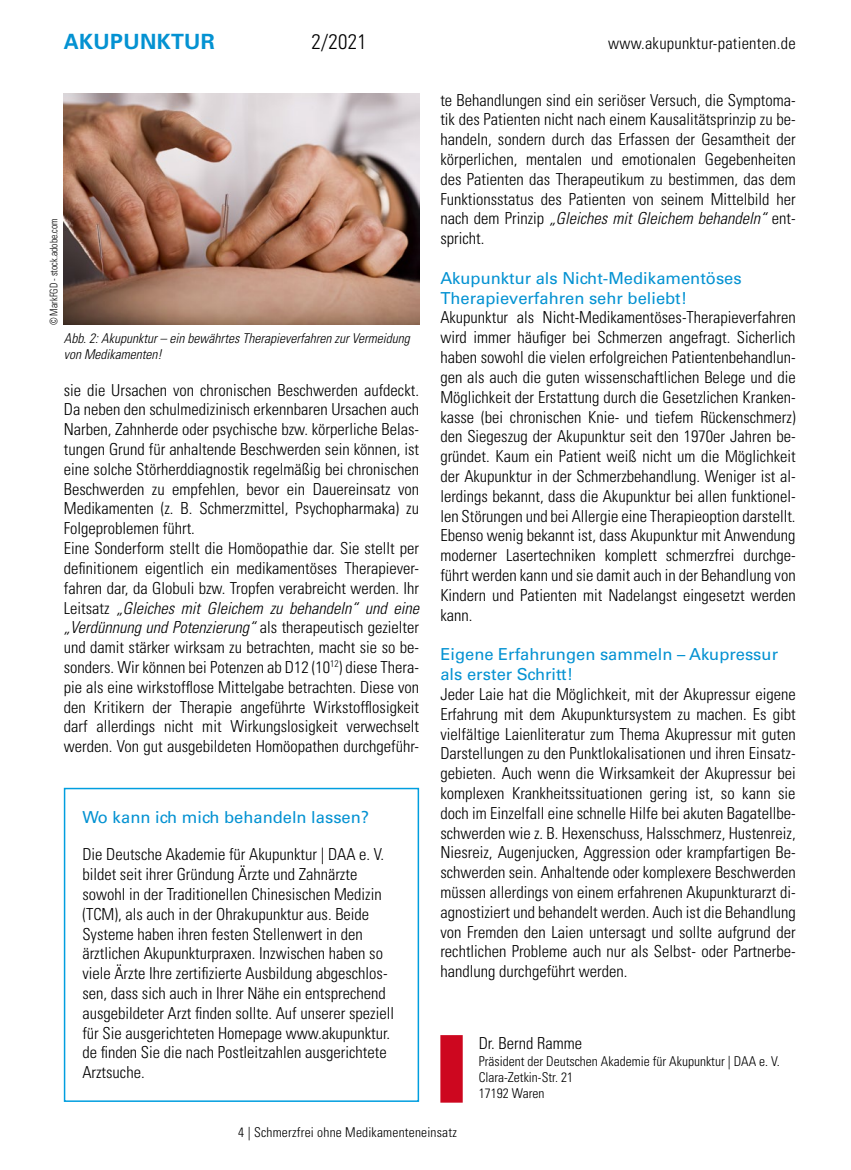
<style>
.page{position:relative;width:851px;height:1170px;background:#fff}
.page>*{position:absolute;margin:0;border:0;box-sizing:border-box;transform-origin:0 0}
.t1{font:700 21px "Univers LT Std";letter-spacing:.015em;color:#0492d2}
.t2{font:300 condensed 21px "Univers LT Std";color:#000}
.Copy{font:300 condensed 16.5px/19.8px "Univers LT Std";color:#000;text-align:justify}
.ü1{font:16.5px/19.8px "Univers LT Std";color:#0492d2}
.Autor{font:300 condensed 16.5px "Univers LT Std";color:#000}
.Autor-2{font:300 condensed 13.5px/16.2px "Univers LT Std";color:#000}
.BU{font:italic 300 condensed 13.5px/16.5px "Univers LT Std";color:#000}
.Quellen{font:300 condensed 10.5px "Univers LT Std";color:#000;scale:.91 1}
.s1{font-style:italic}
</style>
<div class="page">
<div style="left:440px;top:1034px;width:22px;height:68px;background:#cd071f"></div>
<img style="left:64px;top:94px;width:355px;height:230px">
<div style="left:64px;top:787px;width:355px;height:314px;border:2px solid #009edf"></div>
<p class="t1" style="left:64px;top:30px;width:153px">AKUPUNKTUR</p>
<p class="t2" style="left:311px;top:29px;width:57px">2/2021</p>
<p class="Copy" style="left:608px;top:34px;width:189px">www.akupunktur-patienten.de</p>
<p class="Quellen" style="left:48px;top:325px;width:119px;rotate:-90deg">© MarkFGD - stock.adobe.com</p>
<p class="BU" style="left:64px;top:330px;width:347px">Abb. 2: Akupunktur – ein bewährtes Therapieverfahren zur Vermeidung von Medikamenten!</p>
<p class="Copy" style="left:64px;top:380px;width:357px">sie die Ursachen von chronischen Beschwerden aufdeckt.<br>Da neben den schulmedizinisch erkennbaren Ursachen auch Narben, Zahnherde oder psychische bzw. körperliche Belas&shy;tungen Grund für anhaltende Beschwerden sein können, ist eine solche Störherddiagnostik regelmäßig bei chronischen Beschwerden zu empfehlen, bevor ein Dauereinsatz von Medikamenten (z. B. Schmerzmittel, Psychopharmaka) zu Folgeproblemen führt.</p>
<p class="Copy" style="left:64px;top:538px;width:357px">Eine Sonderform stellt die Homöopathie dar. Sie stellt per definitionem eigentlich ein medikamentöses Therapiever&shy;fahren dar, da Globuli bzw. Tropfen verabreicht werden. Ihr Leitsatz <span class="s1">„Gleiches mit Gleichem zu behandeln“ und eine „Verdünnung und Potenzierung“</span> als therapeutisch gezielter und damit stärker wirksam zu betrachten, macht sie so be&shy;sonders. Wir können bei Potenzen ab D12 (10<sup>12</sup>) diese Thera&shy;pie als eine wirkstofflose Mittelgabe betrachten. Diese von den Kritikern der Therapie angeführte Wirkstofflosigkeit darf allerdings nicht mit Wirkungslosigkeit verwechselt werden. Von gut ausgebildeten Homöopathen durchgeführ-</p>
<p class="ü1" style="left:82px;top:807px;width:288px">Wo kann ich mich behandeln lassen?</p>
<p class="Copy" style="left:82px;top:844px;width:313px;text-align:left">Die Deutsche Akademie für Akupunktur | DAA e. V. bildet seit ihrer Gründung Ärzte und Zahnärzte sowohl in der Traditionellen Chinesischen Medizin (TCM), als auch in der Ohrakupunktur aus. Beide Systeme haben ihren festen Stellenwert in den ärztlichen Akupunkturpraxen. Inzwischen haben so viele Ärzte Ihre zertifizierte Ausbildung abgeschlos&shy;sen, dass sich auch in Ihrer Nähe ein entsprechend ausgebildeter Arzt finden sollte. Auf unserer speziell für Sie ausgerichteten Homepage www.akupunktur. de finden Sie die nach Postleitzahlen ausgerichtete Arztsuche.</p>
<p class="Copy" style="left:440px;top:90px;width:357px">te Behandlungen sind ein seriöser Versuch, die Symptoma&shy;tik des Patienten nicht nach einem Kausalitätsprinzip zu be&shy;handeln, sondern durch das Erfassen der Gesamtheit der körperlichen, mentalen und emotionalen Gegebenheiten des Patienten das Therapeutikum zu bestimmen, das dem Funktionsstatus des Patienten von seinem Mittelbild her nach dem Prinzip <span class="s1">„Gleiches mit Gleichem behandeln“</span> ent&shy;spricht.</p>
<p class="ü1" style="left:440px;top:268px;width:303px">Akupunktur als Nicht-Medikamentöses<br>Therapieverfahren sehr beliebt!</p>
<p class="Copy" style="left:440px;top:308px;width:357px">Akupunktur als Nicht-Medikamentöses-Therapieverfahren wird immer häufiger bei Schmerzen angefragt. Sicherlich haben sowohl die vielen erfolgreichen Patientenbehandlun&shy;gen als auch die guten wissenschaftlichen Belege und die Möglichkeit der Erstattung durch die Gesetzlichen Kranken&shy;kasse (bei chronischen Knie- und tiefem Rückenschmerz) den Siegeszug der Akupunktur seit den 1970er Jahren be&shy;gründet. Kaum ein Patient weiß nicht um die Möglichkeit der Akupunktur in der Schmerzbehandlung. Weniger ist al&shy;lerdings bekannt, dass die Akupunktur bei allen funktionel&shy;len Störungen und bei Allergie eine Therapieoption darstellt.<br>Ebenso wenig bekannt ist, dass Akupunktur mit Anwendung moderner Lasertechniken komplett schmerzfrei durchge&shy;führt werden kann und sie damit auch in der Behandlung von Kindern und Patienten mit Nadelangst eingesetzt werden kann.</p>
<p class="ü1" style="left:440px;top:644px;width:339px">Eigene Erfahrungen sammeln – Akupressur als erster Schritt!</p>
<p class="Copy" style="left:440px;top:684px;width:357px">Jeder Laie hat die Möglichkeit, mit der Akupressur eigene Erfahrung mit dem Akupunktursystem zu machen. Es gibt vielfältige Laienliteratur zum Thema Akupressur mit guten Darstellungen zu den Punktlokalisationen und ihren Einsatz&shy;gebieten. Auch wenn die Wirksamkeit der Akupressur bei komplexen Krankheitssituationen gering ist, so kann sie doch im Einzelfall eine schnelle Hilfe bei akuten Bagatellbe&shy;schwerden wie z. B. Hexenschuss, Halsschmerz, Hustenreiz, Niesreiz, Augenjucken, Aggression oder krampfartigen Be&shy;schwerden sein. Anhaltende oder komplexere Beschwerden müssen allerdings von einem erfahrenen Akupunkturarzt di&shy;agnostiziert und behandelt werden. Auch ist die Behandlung von Fremden den Laien untersagt und sollte aufgrund der rechtlichen Probleme auch nur als Selbst- oder Partnerbe&shy;handlung durchgeführt werden.</p>
<p class="Autor" style="left:478px;top:1033px;width:105px">Dr. Bernd Ramme</p>
<p class="Autor-2" style="left:478px;top:1052px;width:302px">Präsident der Deutschen Akademie für Akupunktur | DAA e. V.<br>Clara-Zetkin-Str. 21<br>17192 Waren</p>
<p class="Autor-2" style="left:238px;top:1124px;width:220px">4 | Schmerzfrei ohne Medikamenteneinsatz</p>
</div>
